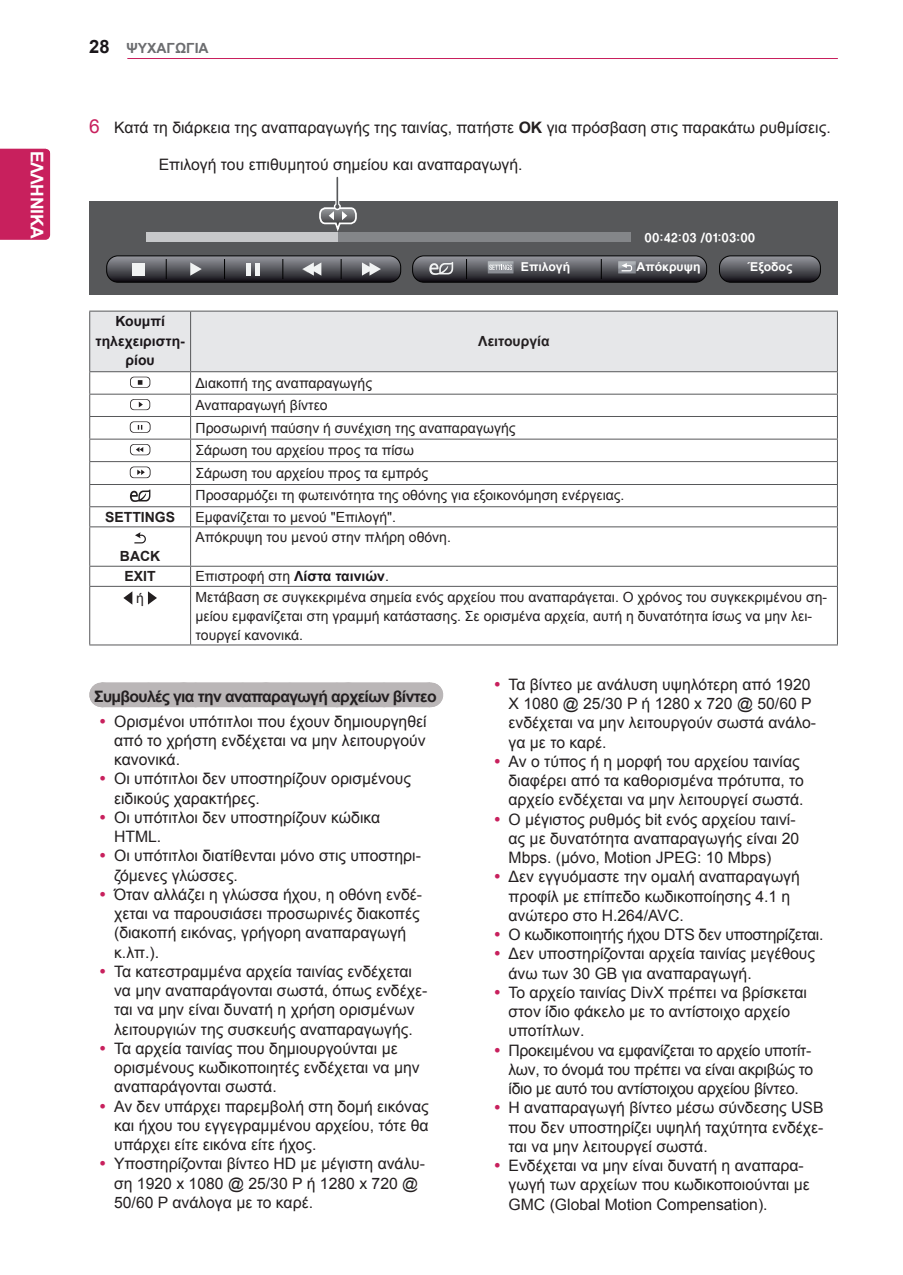
<style>
.page{position:relative;width:903px;height:1275px;background:#fff}
.page>*{position:absolute;margin:0;border:0;box-sizing:border-box;transform-origin:0 0}
.t1{font:700 21px "Arial";color:#fff}
.t2{font:700 18.38px "Arial";color:#1a161a}
.t3{font:700 17.5px "Arial";letter-spacing:-.02em;color:#fff}
._1-Body{font:15.75px/19.2px "Arial";color:#231f20}
.Body{font:15.75px "Arial";color:#231f20}
.Title-3{font:700 15.75px "Arial";letter-spacing:-.04em;color:#231f20}
._1-Body-2{font:15.75px "Arial";letter-spacing:-.02em;color:#231f20}
.Body-2{font:14px/19.2px "Arial";color:#231f20}
.Body-Bold-Center{font:700 14px/19.2px "Arial";color:#1a161a;text-align:center}
.Body-3{font:700 14px "Arial";color:#231f20}
.Body-Bold-Center-2{font:700 14px "Arial";color:#231f20}
.t4{font:700 14px "Arial";color:#6c6d70}
.OSD_help_5pt{font:700 12.25px "Arial";color:#fff}
.OSD_help_5pt-2{font:12.25px "YDI Cstre M";color:#fff}
.s1{font-size:19.25px;color:#c8205d}
.s2{font-weight:700}
.s3{font-weight:700;color:#1a161a}
</style>
<div class="page">
<hr style="left:127px;top:58px;width:711px;height:1px;background:#c8205d">
<div style="left:0;top:149px;width:50px;height:91px;background:#c8205d"></div>
<hr style="left:89px;top:526px;width:102px;height:1px;background:#57585a">
<hr style="left:89px;top:527px;width:1px;height:39px;background:#57585a">
<hr style="left:191px;top:526px;width:647px;height:1px;background:#57585a">
<hr style="left:190px;top:527px;width:1px;height:39px;background:#57585a">
<hr style="left:837px;top:527px;width:1px;height:39px;background:#57585a">
<hr style="left:89px;top:566px;width:102px;height:1px;background:#57585a">
<svg style="left:89px;top:567px;width:1px;height:19px"></svg>
<hr style="left:191px;top:566px;width:647px;height:1px;background:#57585a">
<svg style="left:190px;top:567px;width:1px;height:19px"></svg>
<svg style="left:837px;top:567px;width:1px;height:19px"></svg>
<hr style="left:89px;top:586px;width:102px;height:1px;background:#57585a">
<hr style="left:89px;top:587px;width:1px;height:57px;background:#57585a">
<hr style="left:191px;top:586px;width:647px;height:1px;background:#57585a">
<hr style="left:190px;top:587px;width:1px;height:57px;background:#57585a">
<hr style="left:837px;top:587px;width:1px;height:57px;background:#57585a">
<hr style="left:89px;top:644px;width:102px;height:1px;background:#57585a">
<hr style="left:191px;top:644px;width:647px;height:1px;background:#57585a">
<svg style="left:89px;top:311px;width:749px;height:215px"></svg>
<svg style="left:134px;top:532px;width:12px;height:11px"></svg>
<svg style="left:123px;top:591px;width:9px;height:14px"></svg>
<svg style="left:148px;top:591px;width:9px;height:14px"></svg>
<div style="left:102px;top:682px;width:328px;height:25px;background:#bab6b7"></div>
<svg style="left:148px;top:682px;width:258px;height:1px"></svg>
<svg style="left:430px;top:682px;width:1px;height:25px"></svg>
<div style="left:89px;top:201px;width:749px;height:94px;background:#57585a"></div>
<svg style="left:719px;top:256px;width:101px;height:26px"></svg>
<div style="left:719px;top:256px;width:101px;height:26px;border:1px solid #000;border-radius:11px"></div>
<svg style="left:106px;top:256px;width:295px;height:26px"></svg>
<svg style="left:412px;top:256px;width:295px;height:26px"></svg>
<div style="left:332px;top:232px;width:299px;height:10px;background:#848689"></div>
<div style="left:146px;top:232px;width:192px;height:10px;background:#c7c8ca"></div>
<svg style="left:335px;top:180px;width:4px;height:24px"></svg>
<div style="left:334px;top:203px;width:7px;height:7px;border:3px solid #fff;border-radius:50%"></div>
<hr style="left:336px;top:178px;width:2px;height:28px;background:#57585a">
<svg style="left:319px;top:205px;width:38px;height:27px"></svg>
<p class="t3" style="left:49px;top:151px;width:89px;rotate:90deg">ΕΛΛΗΝΙΚΑ</p>
<h1 class="t1" style="left:50px;top:173px;width:44px;rotate:90deg">ΕΛΛ</h1>
<p class="t2" style="left:89px;top:34px;width:22px">28</p>
<p class="t4" style="left:126px;top:39px;width:84px">ΨΥΧΑΓΩΓΙΑ</p>
<p class="_1-Body" style="left:89px;top:118px;width:743px"><span class="s1">6</span> Κατά τη διάρκεια της αναπαραγωγής της ταινίας, πατήστε <span class="s2">ΟΚ</span> για πρόσβαση στις παρακάτω ρυθμίσεις.</p>
<p class="Body" style="left:159px;top:154px;width:365px">Επιλογή του επιθυμητού σημείου και αναπαραγωγή.</p>
<p class="OSD_help_5pt-2" style="left:644px;top:231px;width:112px">00:42:03 /01:03:00</p>
<p class="OSD_help_5pt" style="left:521px;top:258px;width:51px">Επιλογή</p>
<p class="OSD_help_5pt" style="left:636px;top:258px;width:65px">Απόκρυψη</p>
<p class="OSD_help_5pt" style="left:748px;top:258px;width:46px">Έξοδος</p>
<p class="Body-Bold-Center" style="left:115px;top:312px;width:51px">Κουμπί</p>
<p class="Body-Bold-Center" style="left:95px;top:331px;width:91px">τηλεχειριστη&shy;ρίου</p>
<p class="Body-Bold-Center-2" style="left:478px;top:331px;width:73px">Λειτουργία</p>
<p class="Body-2" style="left:196px;top:374px;width:178px">Διακοπή της αναπαραγωγής</p>
<p class="Body-2" style="left:196px;top:396px;width:134px">Αναπαραγωγή βίντεο</p>
<p class="Body-2" style="left:196px;top:418px;width:321px">Προσωρινή παύσην ή συνέχιση της αναπαραγωγής</p>
<p class="Body-2" style="left:196px;top:441px;width:220px">Σάρωση του αρχείου προς τα πίσω</p>
<p class="Body-2" style="left:196px;top:464px;width:234px">Σάρωση του αρχείου προς τα εμπρός</p>
<p class="Body-2" style="left:196px;top:485px;width:430px">Προσαρμόζει τη φωτεινότητα της οθόνης για εξοικονόμηση ενέργειας.</p>
<p class="Body-3" style="left:105px;top:508px;width:72px">SETTINGS</p>
<p class="Body-2" style="left:196px;top:507px;width:202px">Εμφανίζεται το μενού "Επιλογή".</p>
<p class="Body-3" style="left:120px;top:547px;width:42px">BACK</p>
<p class="Body-2" style="left:196px;top:528px;width:257px">Απόκρυψη του μενού στην πλήρη οθόνη.</p>
<p class="Body-3" style="left:125px;top:567px;width:33px">EXIT</p>
<p class="Body-2" style="left:196px;top:567px;width:195px">Επιστροφή στη <span class="s3">Λίστα ταινιών</span>.</p>
<p class="Body-2" style="left:136px;top:589px;width:9px">ή</p>
<p class="Body-2" style="left:196px;top:587px;width:633px">Μετάβαση σε συγκεκριμένα σημεία ενός αρχείου που αναπαράγεται. Ο χρόνος του συγκεκριμένου ση&shy;μείου εμφανίζεται στη γραμμή κατάστασης. Σε ορισμένα αρχεία, αυτή η δυνατότητα ίσως να μην λει&shy;τουργεί κανονικά.</p>
<p class="Title-3" style="left:94px;top:686px;width:344px">Συμβουλές για την αναπαραγωγή αρχείων βίντεο</p>
<p class="_1-Body" style="left:114px;top:711px;width:314px;text-align:justify">Ορισμένοι υπότιτλοι που έχουν δημιουργηθεί από το χρήστη ενδέχεται να μην λειτουργούν κανονικά.</p>
<p class="_1-Body" style="left:114px;top:769px;width:298px">Οι υπότιτλοι δεν υποστηρίζουν ορισμένους ειδικούς χαρακτήρες.</p>
<p class="_1-Body" style="left:114px;top:808px;width:268px">Οι υπότιτλοι δεν υποστηρίζουν κώδικα<br>HTML.</p>
<p class="_1-Body" style="left:114px;top:846px;width:308px">Οι υπότιτλοι διατίθενται μόνο στις υποστηρι&shy;ζόμενες γλώσσες.</p>
<p class="_1-Body" style="left:114px;top:885px;width:310px">Όταν αλλάζει η γλώσσα ήχου, η οθόνη ενδέ&shy;χεται να παρουσιάσει προσωρινές διακοπές (διακοπή εικόνας, γρήγορη αναπαραγωγή κ.λπ.).</p>
<p class="_1-Body" style="left:114px;top:962px;width:315px">Τα κατεστραμμένα αρχεία ταινίας ενδέχεται να μην αναπαράγονται σωστά, όπως ενδέχε&shy;ται να μην είναι δυνατή η χρήση ορισμένων λειτουργιών της συσκευής αναπαραγωγής.</p>
<p class="_1-Body" style="left:114px;top:1039px;width:307px">Τα αρχεία ταινίας που δημιουργούνται με ορισμένους κωδικοποιητές ενδέχεται να μην αναπαράγονται σωστά.</p>
<p class="_1-Body" style="left:114px;top:1096px;width:316px;text-align:justify">Αν δεν υπάρχει παρεμβολή στη δομή εικόνας και ήχου του εγγεγραμμένου αρχείου, τότε θα υπάρχει είτε εικόνα είτε ήχος.</p>
<p class="_1-Body" style="left:114px;top:1154px;width:312px">Υποστηρίζονται βίντεο HD με μέγιστη ανάλυ&shy;ση 1920 x 1080 @ 25/30 P ή 1280 x 720 @<br>50/60 P ανάλογα με το καρέ.</p>
<p class="_1-Body" style="left:508px;top:675px;width:309px">Τα βίντεο με ανάλυση υψηλότερη από 1920<br>X 1080 @ 25/30 P ή 1280 x 720 @ 50/60 P ενδέχεται να μην λειτουργούν σωστά ανάλο&shy;γα με το καρέ.</p>
<p class="_1-Body" style="left:508px;top:752px;width:297px">Αν ο τύπος ή η μορφή του αρχείου ταινίας διαφέρει από τα καθορισμένα πρότυπα, το αρχείο ενδέχεται να μην λειτουργεί σωστά.</p>
<p class="_1-Body" style="left:508px;top:810px;width:292px">Ο μέγιστος ρυθμός bit ενός αρχείου ταινί&shy;ας με δυνατότητα αναπαραγωγής είναι 20<br>Mbps. (μόνο, Motion JPEG: 10 Mbps)</p>
<p class="_1-Body" style="left:508px;top:867px;width:293px">Δεν εγγυόμαστε την ομαλή αναπαραγωγή προφίλ με επίπεδο κωδικοποίησης 4.1 η ανώτερο στο H.264/AVC.</p>
<p class="_1-Body-2" style="left:508px;top:924px;width:316px">Ο κωδικοποιητής ήχου DTS δεν υποστηρίζεται.</p>
<p class="_1-Body" style="left:508px;top:944px;width:308px">Δεν υποστηρίζονται αρχεία ταινίας μεγέθους άνω των 30 GB για αναπαραγωγή.</p>
<p class="_1-Body" style="left:508px;top:983px;width:300px">Το αρχείο ταινίας DivX πρέπει να βρίσκεται στον ίδιο φάκελο με το αντίστοιχο αρχείο υποτίτλων.</p>
<p class="_1-Body" style="left:508px;top:1041px;width:306px;text-align:justify">Προκειμένου να εμφανίζεται το αρχείο υποτίτ&shy;λων, το όνομά του πρέπει να είναι ακριβώς το ίδιο με αυτό του αντίστοιχου αρχείου βίντεο.</p>
<p class="_1-Body" style="left:508px;top:1098px;width:316px;text-align:justify">Η αναπαραγωγή βίντεο μέσω σύνδεσης USB που δεν υποστηρίζει υψηλή ταχύτητα ενδέχε&shy;ται να μην λειτουργεί σωστά.</p>
<p class="_1-Body" style="left:508px;top:1156px;width:303px">Ενδέχεται να μην είναι δυνατή η αναπαρα&shy;γωγή των αρχείων που κωδικοποιούνται με<br>GMC (Global Motion Compensation).</p>
</div>
